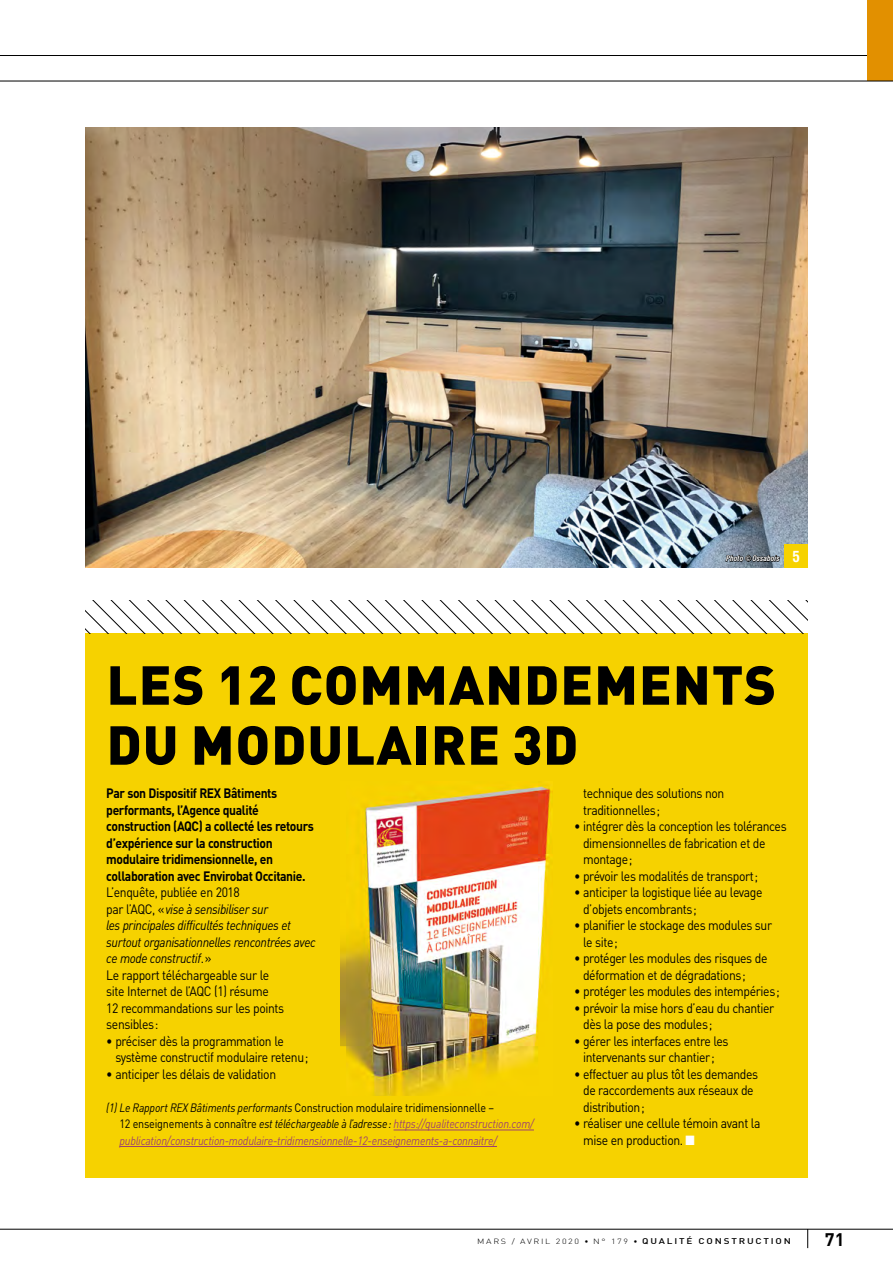
<style>
.page{position:relative;width:893px;height:1263px;background:#fff}
.page>*{position:absolute;margin:0;border:0;box-sizing:border-box;transform-origin:0 0}
.t1{font:900 54px/60px "DINOT";letter-spacing:.02em;color:#000}
.t2{font:700 18px "DINOT";color:#000}
.t3{font:13.5px/16.5px "DINOT";letter-spacing:-.03em;color:#000;scale:.9 1}
.t4{font:700 13.5px/16.5px "DINOT";letter-spacing:-.03em;color:#000;scale:.9 1}
.t5{font:italic 12px/16.5px "DINOT";letter-spacing:-.02em;color:#9d4070;scale:.9 1}
.t6{font:300 7.5px "DINOT";letter-spacing:.18em;color:#000;scale:1.2 1}
.t7{font:italic 700 condensed 7.5px "Swiss 721 BT";color:#fff}
.s1{font-style:normal;font-size:15px}
.s2{font-style:italic}
.s3{color:#fff}
.s4{color:#000}
.s5{font-style:normal;color:#000}
.s6{font-weight:500;font-size:8.25px}
</style>
<div class="page">
<hr style="left:0;top:55px;width:872px;height:1px;background:#000">
<svg style="left:807px;top:1230px;width:1px;height:18px"></svg>
<div style="left:867px;top:0;width:26px;height:81px;background:#e29000"></div>
<hr style="left:0;top:81px;width:893px;height:1px;background:#000">
<hr style="left:0;top:1229px;width:893px;height:1px;background:#000">
<img style="left:85px;top:128px;width:723px;height:439px">
<div style="left:85px;top:633px;width:723px;height:545px;background:#f6d200"></div>
<img style="left:340px;top:786px;width:213px;height:309px">
<svg style="left:85px;top:600px;width:723px;height:33px"></svg>
<hr style="left:394px;top:1130px;width:140px;height:1px;background:#9d4070">
<hr style="left:119px;top:1146px;width:378px;height:1px;background:#9d4070">
<div style="left:784px;top:544px;width:24px;height:23px;background:#f6d200"></div>
<svg style="left:725px;top:551px;width:55px;height:13px"></svg>
<p class="t7" style="left:726px;top:554px;width:75px">Photo ©Ossabois <span class="s1">5</span></p>
<h1 class="t1" style="left:107px;top:653px;width:671px">LES 12 COMMANDEMENTS<br>DU MODULAIRE 3D</h1>
<p class="t4" style="left:106px;top:785px;width:232px">Par son Dispositif REX Bâtiments performants, l’Agence qualité construction (AQC) a collecté les retours d’expérience sur la construction modulaire tridimensionnelle, en collaboration avec Envirobat Occitanie.</p>
<p class="t3" style="left:106px;top:884px;width:234px">L’enquête, publiée en 2018<br>par l’AQC, «<span class="s2">vise à sensibiliser sur<br>les principales difficultés techniques et surtout organisationnelles rencontrées avec ce mode constructif</span>.»<br>Le rapport téléchargeable sur le<br>site Internet de l’AQC (1) résume<br>12 recommandations sur les points sensibles:</p>
<p class="t3" style="left:115px;top:1032px;width:216px;text-indent:-9px">• préciser dès la programmation le système constructif modulaire retenu;</p>
<p class="t3" style="left:106px;top:1065px;width:190px">• anticiper les délais de validation</p>
<p class="t3" style="left:583px;top:785px;width:158px">technique des solutions non traditionnelles;</p>
<p class="t3" style="left:583px;top:818px;width:228px;text-indent:-9px">• intégrer dès la conception les tolérances dimensionnelles de fabrication et de montage;</p>
<p class="t3" style="left:574px;top:867px;width:206px">• prévoir les modalités de transport;</p>
<p class="t3" style="left:583px;top:884px;width:201px;text-indent:-9px">• anticiper la logistique liée au levage d’objets encombrants;</p>
<p class="t3" style="left:583px;top:917px;width:212px;text-indent:-9px">• planifier le stockage des modules sur le site;</p>
<p class="t3" style="left:583px;top:950px;width:206px;text-indent:-9px">• protéger les modules des risques de déformation et de dégradations;</p>
<p class="t3" style="left:574px;top:983px;width:230px">• protéger les modules des intempéries;</p>
<p class="t3" style="left:583px;top:999px;width:214px;text-indent:-9px">• prévoir la mise hors d’eau du chantier dès la pose des modules;</p>
<p class="t3" style="left:574px;top:1032px;width:173px;text-align:center">• gérer les interfaces entre les intervenants sur chantier;</p>
<p class="t3" style="left:583px;top:1065px;width:196px;text-indent:-9px">• effectuer au plus tôt les demandes de raccordements aux réseaux de distribution;</p>
<p class="t3" style="left:583px;top:1115px;width:199px;text-indent:-9px">• réaliser une cellule témoin avant la mise en production. <span class="s3">■</span></p>
<p class="t5" style="left:119px;top:1099px;width:462px;text-indent:-13px"><span class="s4">(1) Le Rapport REX Bâtiments performants</span> <span class="s5">Construction modulaire tridimensionnelle –<br>12 enseignements à connaître</span> <span class="s4">est téléchargeable à l’adresse:</span> https://qualiteconstruction.com/ publication/construction-modulaire-tridimensionnelle-12-enseignements-a-connaitre/</p>
<p class="t6" style="left:477px;top:1237px;width:263px">MARS / AVRIL 2020 • N° 179 • <span class="s6">QUALITÉ CONSTRUCTION</span></p>
<h2 class="t2" style="left:825px;top:1227px;width:21px">71</h2>
</div>
